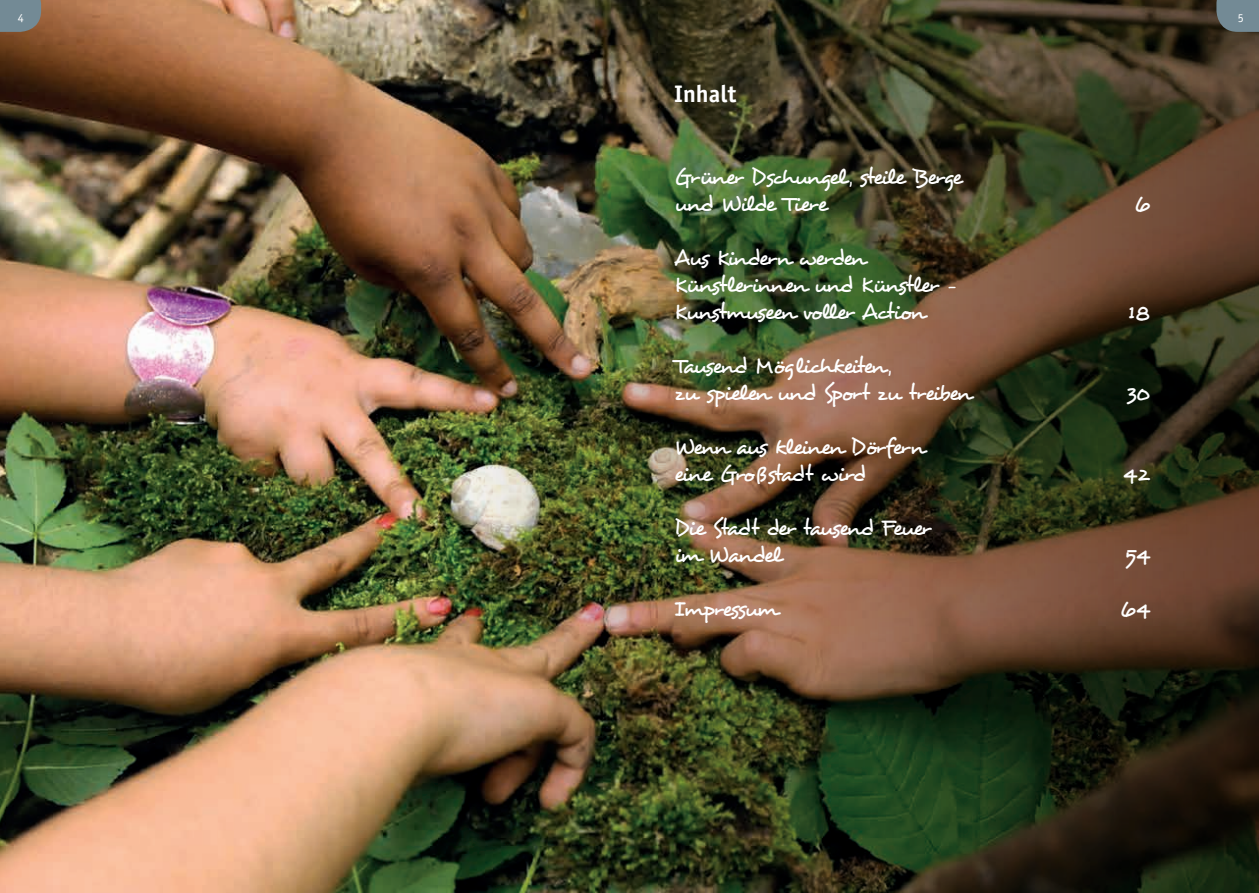
<style>
.page{position:relative;width:1259px;height:893px;background:#fff}
.page>*{position:absolute;margin:0;border:0;box-sizing:border-box;transform-origin:0 0}
.t1{font:700 24px "Officina Sans Std";color:#fff}
.t2{font:22.5px/27px "Desyrel";letter-spacing:-.075em;color:#fff}
.t3{font:22.5px/27px "Desyrel";letter-spacing:-.095em;color:#fff}
.t4{font:12px "Officina Sans Std";color:#fff}
</style>
<div class="page">
<img style="left:0;top:0;width:435px;height:893px">
<img style="left:435px;top:0;width:824px;height:893px">
<svg style="left:1216px;top:0;width:43px;height:32px"></svg>
<svg style="left:0;top:0;width:41px;height:32px"></svg>
<p class="t4" style="left:18px;top:11px;width:7px">4</p>
<p class="t4" style="left:1237px;top:11px;width:7px">5</p>
<p class="t1" style="left:674px;top:79px;width:64px">Inhalt</p>
<p class="t2" style="left:674px;top:164px;width:290px">Grüner Dschungel , steile Berge und Wilde Tiere</p>
<p class="t2" style="left:674px;top:245px;width:284px">Aus Kindern werden<br>Künstlerinnen und Künstler -<br>Kunstmuseen voller Action</p>
<p class="t2" style="left:674px;top:353px;width:298px">Tausend Möglichkeiten ,<br>zu spielen und Sport zu treiben</p>
<p class="t2" style="left:674px;top:434px;width:252px">Wenn aus kleinen Dörfern eine Großstadt wird</p>
<p class="t3" style="left:674px;top:515px;width:258px">Die Stadt der tausend Feuer im Wandel</p>
<p class="t2" style="left:1134px;top:191px;width:17px">6</p>
<p class="t2" style="left:1127px;top:299px;width:24px">18</p>
<p class="t2" style="left:1125px;top:380px;width:26px">30</p>
<p class="t2" style="left:1122px;top:461px;width:29px">42</p>
<p class="t2" style="left:1124px;top:542px;width:27px">54</p>
<p class="t2" style="left:674px;top:596px;width:105px">Impressum</p>
<p class="t2" style="left:1119px;top:596px;width:32px">64</p>
</div>
